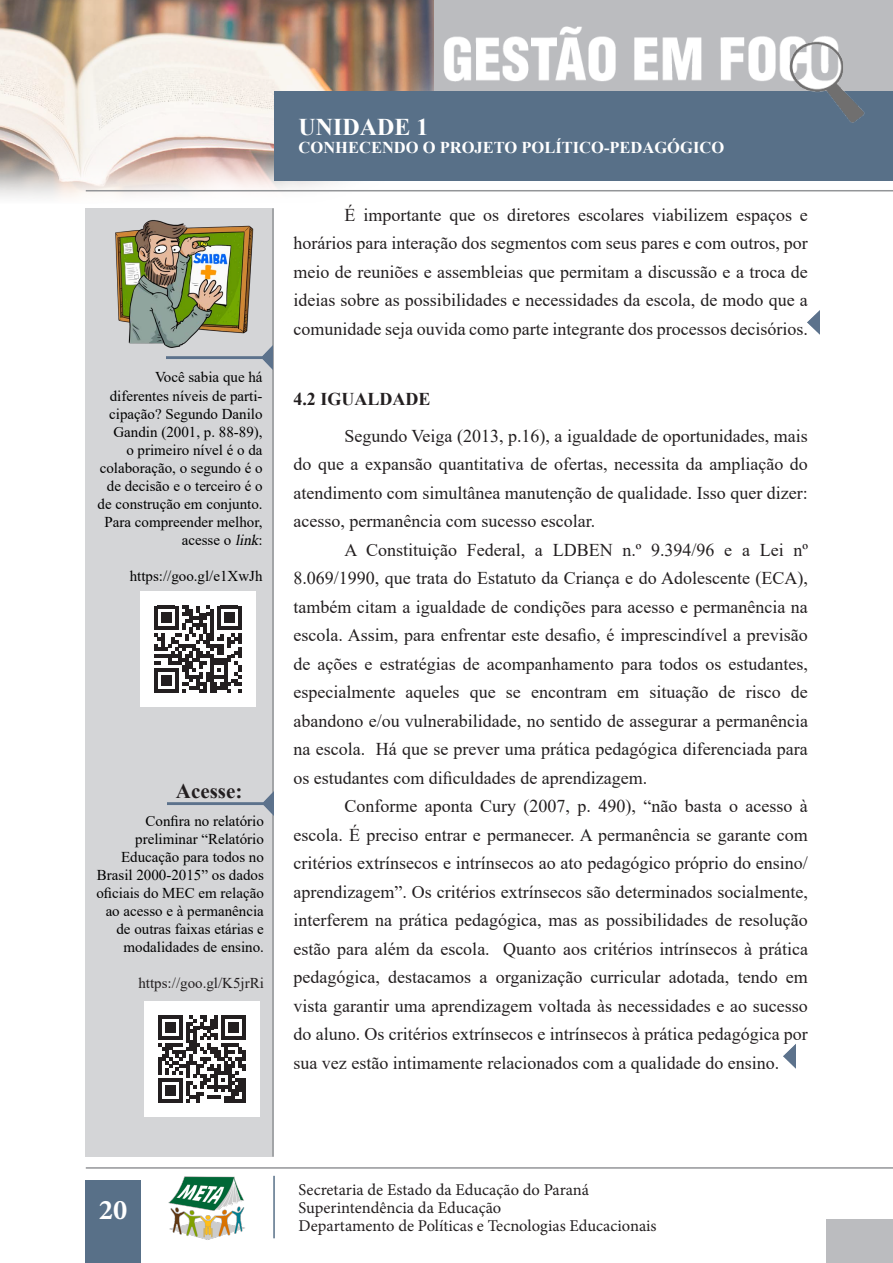
<style>
.page{position:relative;width:893px;height:1263px;background:#fff}
.page>*{position:absolute;margin:0;border:0;box-sizing:border-box;transform-origin:0 0}
.t1{font:700 28.5px "Minion Pro";color:#fff}
.t2{font:700 24px "Times New Roman";color:#fff}
.t3{font:700 21px "Times New Roman";color:#231f20}
.t4{font:18px/28.5px "Times New Roman";color:#231f20;text-align:justify}
.Subtítulo{font:700 18px "Times New Roman";color:#231f20}
.t5{font:16.5px/18px "Minion Pro";color:#231f20}
.t6{font:700 16.5px "Times New Roman";color:#fff}
.t7{font:15px/18px "Times New Roman";color:#000;text-align:right}
.t8{font:15px "Times New Roman";color:#231f20}
.s1{font-style:italic}
</style>
<div class="page">
<img style="left:0;top:0;width:525px;height:198px">
<div style="left:434px;top:0;width:459px;height:181px;background:#bbbcbf"></div>
<hr style="left:86px;top:190px;width:807px;height:1px;background:#939598">
<div style="left:274px;top:92px;width:619px;height:89px;background:#587088"></div>
<img style="left:434px;top:26px;width:433px;height:97px">
<div style="left:826px;top:1219px;width:67px;height:44px;background:#bbbcbf"></div>
<hr style="left:86px;top:1167px;width:807px;height:2px;background:#939598">
<div style="left:85px;top:1180px;width:55px;height:83px;background:#587088"></div>
<hr style="left:273px;top:1176px;width:2px;height:62px;background:#587088">
<img style="left:168px;top:1176px;width:77px;height:64px">
<img style="left:784px;top:1044px;width:12px;height:24px">
<div style="left:85px;top:208px;width:189px;height:949px;background:#d4d5d7"></div>
<hr style="left:272px;top:208px;width:2px;height:949px;background:#939598">
<img style="left:166px;top:346px;width:106px;height:23px">
<img style="left:115px;top:220px;width:144px;height:133px">
<div style="left:140px;top:592px;width:115px;height:115px;background:#fff"></div>
<svg style="left:154px;top:606px;width:87px;height:87px"></svg>
<img style="left:808px;top:311px;width:12px;height:23px">
<img style="left:167px;top:792px;width:106px;height:23px">
<div style="left:144px;top:1001px;width:115px;height:115px;background:#fff"></div>
<svg style="left:158px;top:1015px;width:87px;height:87px"></svg>
<p class="t7" style="left:98px;top:368px;width:166px">Você sabia que há diferentes níveis de parti&shy;cipação? Segundo Danilo<br>Gandin (2001, p. 88-89),<br>o primeiro nível é o da colaboração, o segundo é o de decisão e o terceiro é o de construção em conjunto.<br>Para compreender melhor, acesse o <span class="s1">link</span>:</p>
<p class="t7" style="left:130px;top:566px;width:134px">https://goo.gl/e1XwJh</p>
<p class="t3" style="left:176px;top:775px;width:68px">Acesse:</p>
<p class="t7" style="left:96px;top:811px;width:169px">Confira no relatório preliminar “Relatório<br>Educação para todos no<br>Brasil 2000-2015” os dados oficiais do MEC em relação ao acesso e à permanência de outras faixas etárias e modalidades de ensino.</p>
<p class="t8" style="left:138px;top:972px;width:127px">https://goo.gl/K5jrRi</p>
<h2 class="t2" style="left:299px;top:110px;width:131px">UNIDADE 1</h2>
<p class="t6" style="left:299px;top:136px;width:427px">CONHECENDO O PROJETO POLÍTICO-PEDAGÓGICO</p>
<p class="t4" style="left:293px;top:200px;width:516px;text-indent:51px">É importante que os diretores escolares viabilizem espaços e horários para interação dos segmentos com seus pares e com outros, por meio de reuniões e assembleias que permitam a discussão e a troca de ideias sobre as possibilidades e necessidades da escola, de modo que a comunidade seja ouvida como parte integrante dos processos decisórios.</p>
<p class="Subtítulo" style="left:293px;top:386px;width:138px">4.2 IGUALDADE</p>
<p class="t4" style="left:293px;top:421px;width:516px;text-indent:51px">Segundo Veiga (2013, p.16), a igualdade de oportunidades, mais do que a expansão quantitativa de ofertas, necessita da ampliação do atendimento com simultânea manutenção de qualidade. Isso quer dizer: acesso, permanência com sucesso escolar.</p>
<p class="t4" style="left:293px;top:535px;width:516px;text-indent:51px">A Constituição Federal, a LDBEN n.º 9.394/96 e a Lei nº 8.069/1990, que trata do Estatuto da Criança e do Adolescente (ECA), também citam a igualdade de condições para acesso e permanência na escola. Assim, para enfrentar este desafio, é imprescindível a previsão de ações e estratégias de acompanhamento para todos os estudantes, especialmente aqueles que se encontram em situação de risco de abandono e/ou vulnerabilidade, no sentido de assegurar a permanência na escola. Há que se prever uma prática pedagógica diferenciada para os estudantes com dificuldades de aprendizagem.</p>
<p class="t4" style="left:293px;top:791px;width:516px;text-indent:51px">Conforme aponta Cury (2007, p. 490), “não basta o acesso à escola. É preciso entrar e permanecer. A permanência se garante com critérios extrínsecos e intrínsecos ao ato pedagógico próprio do ensino/ aprendizagem”. Os critérios extrínsecos são determinados socialmente, interferem na prática pedagógica, mas as possibilidades de resolução estão para além da escola. Quanto aos critérios intrínsecos à prática pedagógica, destacamos a organização curricular adotada, tendo em vista garantir uma aprendizagem voltada às necessidades e ao sucesso do aluno. Os critérios extrínsecos e intrínsecos à prática pedagógica por sua vez estão intimamente relacionados com a qualidade do ensino.</p>
<h1 class="t1" style="left:99px;top:1190px;width:30px">20</h1>
<p class="t5" style="left:299px;top:1181px;width:359px">Secretaria de Estado da Educação do Paraná<br>Superintendência da Educação<br>Departamento de Políticas e Tecnologias Educacionais</p>
</div>
